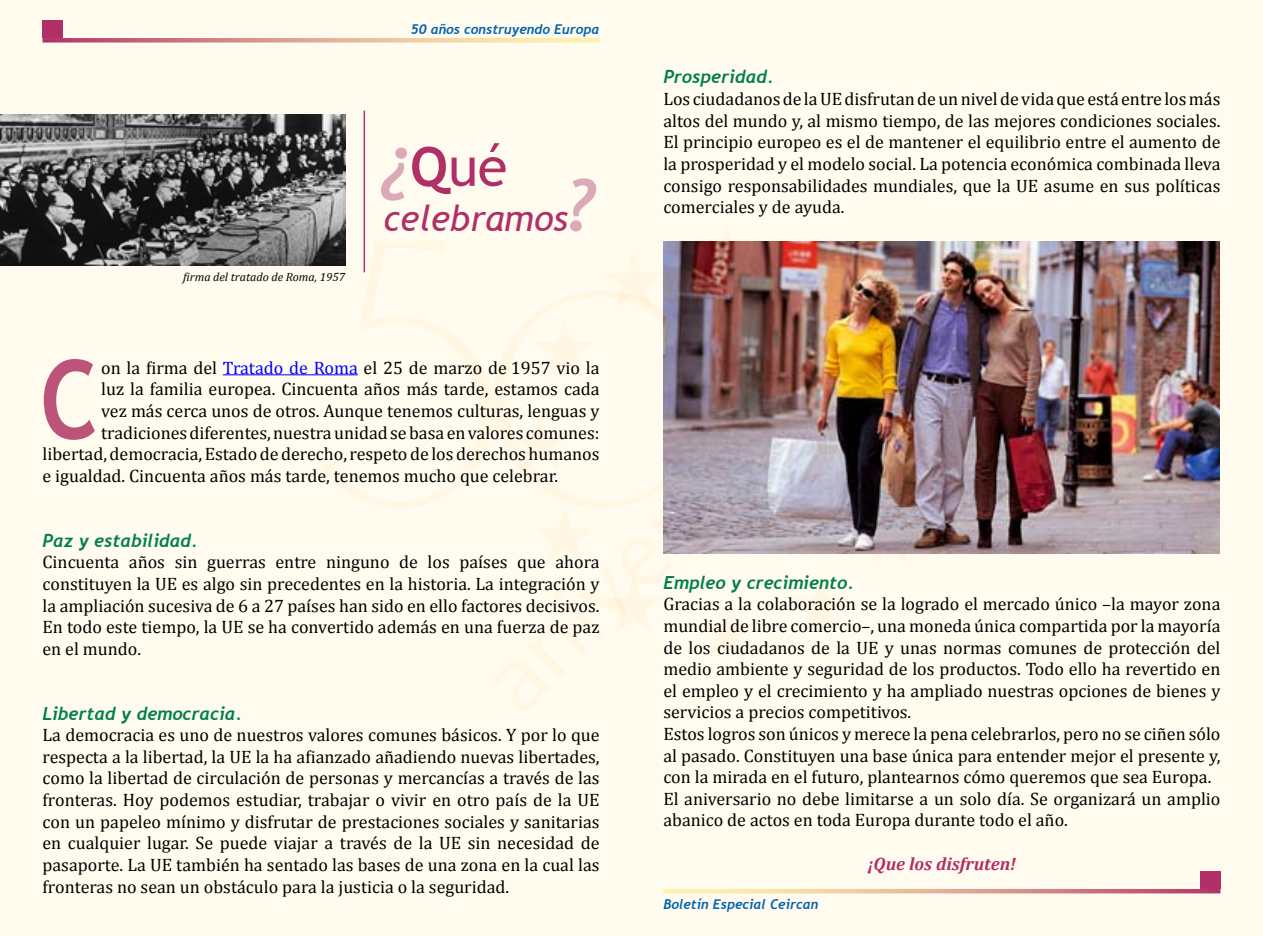
<style>
.page{position:relative;width:1263px;height:936px;background:#fff}
.page>*{position:absolute;margin:0;border:0;box-sizing:border-box;transform-origin:0 0}
.t1{font:54px "Trebuchet MS";color:#b12f67}
.t2{font:italic 36px "Trebuchet MS";color:#b12f67}
.t3{font:18px/21.6px "Cambria";color:#000;text-align:justify}
.t4{font:italic 700 18px "Trebuchet";color:#007e4c}
.t5{font:italic 700 18px "Cambria";color:#b12f67}
.t6{font:italic 700 13.5px "Trebuchet";color:#0062af}
.t7{font:italic 12px "Cambria";color:#000}
.s1{font-family:"Trebuchet";font-weight:700;font-style:italic;font-size:72px;color:#dbaab9}
.s2{font-weight:700}
.s3{font-family:"Trebuchet";font-weight:700;font-size:72px;color:#dbaab9}
.s4{color:#00f}
</style>
<div class="page">
<div style="left:0;top:0;width:1263px;height:935px;background:#fffcef"></div>
<svg style="left:859px;top:553px;width:60px;height:10px"></svg>
<svg style="left:319px;top:226px;width:531px;height:484px"></svg>
<svg style="left:663px;top:889px;width:557px;height:4px;background:#dea693"></svg>
<div style="left:1200px;top:871px;width:20px;height:18px;background:#b12f67"></div>
<svg style="left:43px;top:38px;width:557px;height:5px;background:#e1ad9b"></svg>
<div style="left:43px;top:20px;width:20px;height:18px;background:#b12f67"></div>
<hr style="left:223px;top:374px;width:135px;height:1px;background:#00f">
<hr style="left:364px;top:111px;width:1px;height:161px;background:#b12f67">
<img style="left:0;top:114px;width:345px;height:152px">
<svg style="left:44px;top:359px;width:51px;height:81px"></svg>
<img style="left:663px;top:242px;width:557px;height:311px">
<p class="t6" style="left:411px;top:21px;width:190px">50 años construyendo Europa</p>
<p class="t7" style="left:183px;top:269px;width:163px">firma del tratado de Roma, 1957</p>
<h1 class="t1" style="left:384px;top:135px;width:125px"><span class="s1">¿</span><span class="s2">Q</span>ué</h1>
<h2 class="t2" style="left:384px;top:197px;width:215px">celebramos<span class="s3">?</span></h2>
<p class="t3" style="left:101px;top:356px;width:500px">on la firma del <span class="s4">Tratado de Roma</span> el 25 de marzo de 1957 vio la luz la familia europea. Cincuenta años más tarde, estamos cada vez más cerca unos de otros. Aunque tenemos culturas, lenguas y tradiciones diferentes, nuestra unidad se basa en valores comunes:</p>
<p class="t3" style="left:43px;top:443px;width:558px">libertad, democracia, Estado de derecho, respeto de los derechos humanos e igualdad. Cincuenta años más tarde, tenemos mucho que celebrar.</p>
<p class="t4" style="left:43px;top:529px;width:157px">Paz y estabilidad.</p>
<p class="t3" style="left:43px;top:551px;width:559px">Cincuenta años sin guerras entre ninguno de los países que ahora constituyen la UE es algo sin precedentes en la historia. La integración y la ampliación sucesiva de 6 a 27 países han sido en ello factores decisivos.<br>En todo este tiempo, la UE se ha convertido además en una fuerza de paz en el mundo.</p>
<p class="t4" style="left:43px;top:702px;width:201px">Libertad y democracia.</p>
<p class="t3" style="left:43px;top:724px;width:559px">La democracia es uno de nuestros valores comunes básicos. Y por lo que respecta a la libertad, la UE la ha afianzado añadiendo nuevas libertades, como la libertad de circulación de personas y mercancías a través de las fronteras. Hoy podemos estudiar, trabajar o vivir en otro país de la UE con un papeleo mínimo y disfrutar de prestaciones sociales y sanitarias en cualquier lugar. Se puede viajar a través de la UE sin necesidad de pasaporte. La UE también ha sentado las bases de una zona en la cual las fronteras no sean un obstáculo para la justicia o la seguridad.</p>
<p class="t4" style="left:663px;top:66px;width:112px">Prosperidad.</p>
<p class="t3" style="left:663px;top:88px;width:559px">Los ciudadanos de la UE disfrutan de un nivel de vida que está entre los más altos del mundo y, al mismo tiempo, de las mejores condiciones sociales.<br>El principio europeo es el de mantener el equilibrio entre el aumento de la prosperidad y el modelo social. La potencia económica combinada lleva consigo responsabilidades mundiales, que la UE asume en sus políticas comerciales y de ayuda.</p>
<p class="t4" style="left:663px;top:571px;width:192px">Empleo y crecimiento.</p>
<p class="t3" style="left:663px;top:593px;width:559px;text-align:left">Gracias a la colaboración se la logrado el mercado único –la mayor zona mundial de libre comercio–, una moneda única compartida por la mayoría de los ciudadanos de la UE y unas normas comunes de protección del medio ambiente y seguridad de los productos. Todo ello ha revertido en el empleo y el crecimiento y ha ampliado nuestras opciones de bienes y servicios a precios competitivos.<br>Estos logros son únicos y merece la pena celebrarlos, pero no se ciñen sólo al pasado. Constituyen una base única para entender mejor el presente y, con la mirada en el futuro, plantearnos cómo queremos que sea Europa.<br>El aniversario no debe limitarse a un solo día. Se organizará un amplio abanico de actos en toda Europa durante todo el año.</p>
<p class="t5" style="left:868px;top:852px;width:150px">¡Que los disfruten!</p>
<p class="t6" style="left:663px;top:895px;width:157px">Boletín Especial Ceircan</p>
</div>
